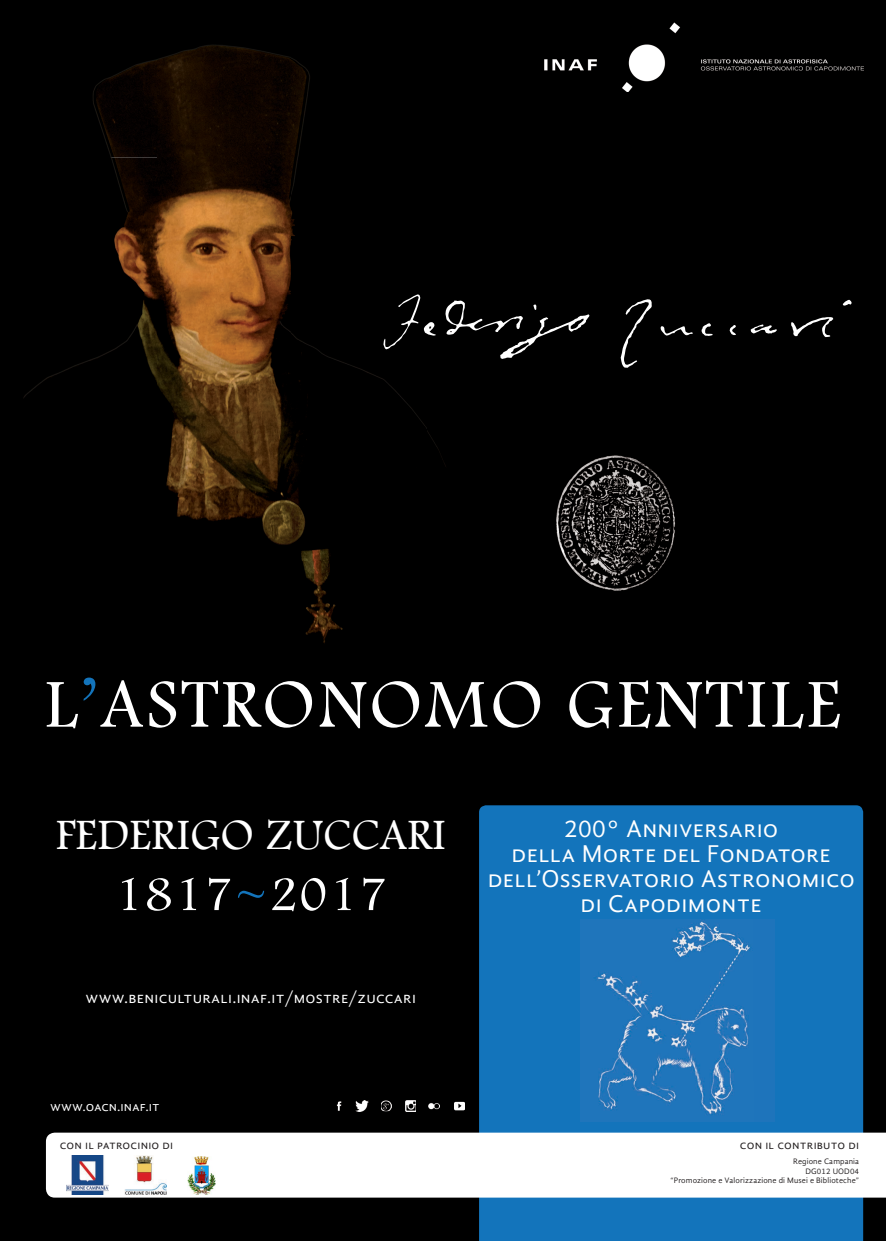
<style>
.page{position:relative;width:886px;height:1241px;background:#fff}
.page>*{position:absolute;margin:0;border:0;box-sizing:border-box;transform-origin:0 0}
.t1{font:71.25px "Footlight MT Light";letter-spacing:.04em;color:#fff}
.t2{font:50px "Footlight MT Light";letter-spacing:.045em;color:#fff}
.t3{font:45px "Footlight MT Light";letter-spacing:.01em;color:#fff}
.t4{font:25px/25px "Gandhi Sans";letter-spacing:.01em;color:#fff;text-align:center}
.t5{font:16.25px "Gandhi Sans";letter-spacing:.015em;color:#fff}
.t6{font:13.75px "Gandhi Sans";color:#fff}
.t7{font:12.5px "Gandhi Sans";letter-spacing:.015em;color:#231f20}
.t8{font:8.12px/9.4px "Gandhi Sans";letter-spacing:.015em;color:#231f20;text-align:right}
.s1{color:#1374bb}
</style>
<div class="page">
<div style="left:0;top:0;width:886px;height:1240px;background:#000"></div>
<div style="left:23px;top:23px;width:425px;height:627px;background:#000"></div>
<img style="left:157px;top:23px;width:269px;height:538px">
<img style="left:224px;top:561px;width:202px;height:89px">
<svg style="left:383px;top:294px;width:53px;height:56px;background:#161616"></svg>
<svg style="left:444px;top:300px;width:145px;height:59px;background:#1a1a1a"></svg>
<svg style="left:620px;top:297px;width:32px;height:70px;background:#1f1f1f"></svg>
<svg style="left:660px;top:326px;width:33px;height:10px"></svg>
<svg style="left:701px;top:323px;width:12px;height:13px"></svg>
<svg style="left:730px;top:325px;width:6px;height:10px"></svg>
<svg style="left:750px;top:324px;width:27px;height:10px"></svg>
<svg style="left:791px;top:317px;width:42px;height:20px"></svg>
<svg style="left:843px;top:300px;width:8px;height:6px"></svg>
<img style="left:549px;top:445px;width:134px;height:154px">
<img style="left:549px;top:533px;width:89px;height:66px">
<div style="left:479px;top:805px;width:384px;height:435px;background:#1374bb"></div>
<svg style="left:46px;top:1132px;width:840px;height:65px"></svg>
<img style="left:580px;top:919px;width:194px;height:202px">
<svg style="left:334px;top:1100px;width:10px;height:11px"></svg>
<svg style="left:356px;top:1100px;width:13px;height:11px"></svg>
<svg style="left:381px;top:1100px;width:11px;height:10px"></svg>
<svg style="left:405px;top:1100px;width:11px;height:10px"></svg>
<svg style="left:429px;top:1100px;width:10px;height:10px"></svg>
<svg style="left:454px;top:1100px;width:11px;height:11px"></svg>
<img style="left:125px;top:1154px;width:41px;height:39px">
<img style="left:188px;top:1156px;width:27px;height:38px">
<img style="left:67px;top:1154px;width:41px;height:39px">
<img style="left:544px;top:22px;width:255px;height:70px">
<img style="left:799px;top:22px;width:64px;height:70px">
<h1 class="t1" style="left:44px;top:661px;width:797px">L<span class="s1">’</span>ASTRONOMO GENTILE</h1>
<h3 class="t3" style="left:56px;top:807px;width:391px">FEDERIGO ZUCCARI</h3>
<h2 class="t2" style="left:115px;top:864px;width:273px">1817<span class="s1">~</span>2017</h2>
<p class="t5" style="left:86px;top:987px;width:332px">www.beniculturali.inaf.it/mostre/zuccari</p>
<p class="t4" style="left:488px;top:815px;width:369px">200° Anniversario<br>della Morte del Fondatore dell’Osservatorio Astronomico di Capodimonte</p>
<p class="t6" style="left:50px;top:1097px;width:111px">www.oacn.inaf.it</p>
<p class="t7" style="left:60px;top:1137px;width:115px">con il patrocinio di</p>
<p class="t7" style="left:740px;top:1137px;width:121px">con il contributo di</p>
<p class="t8" style="left:670px;top:1156px;width:190px">Regione Campania<br>DG012 UOD04<br>“Promozione e Valorizzazione di Musei e Biblioteche”</p>
</div>
